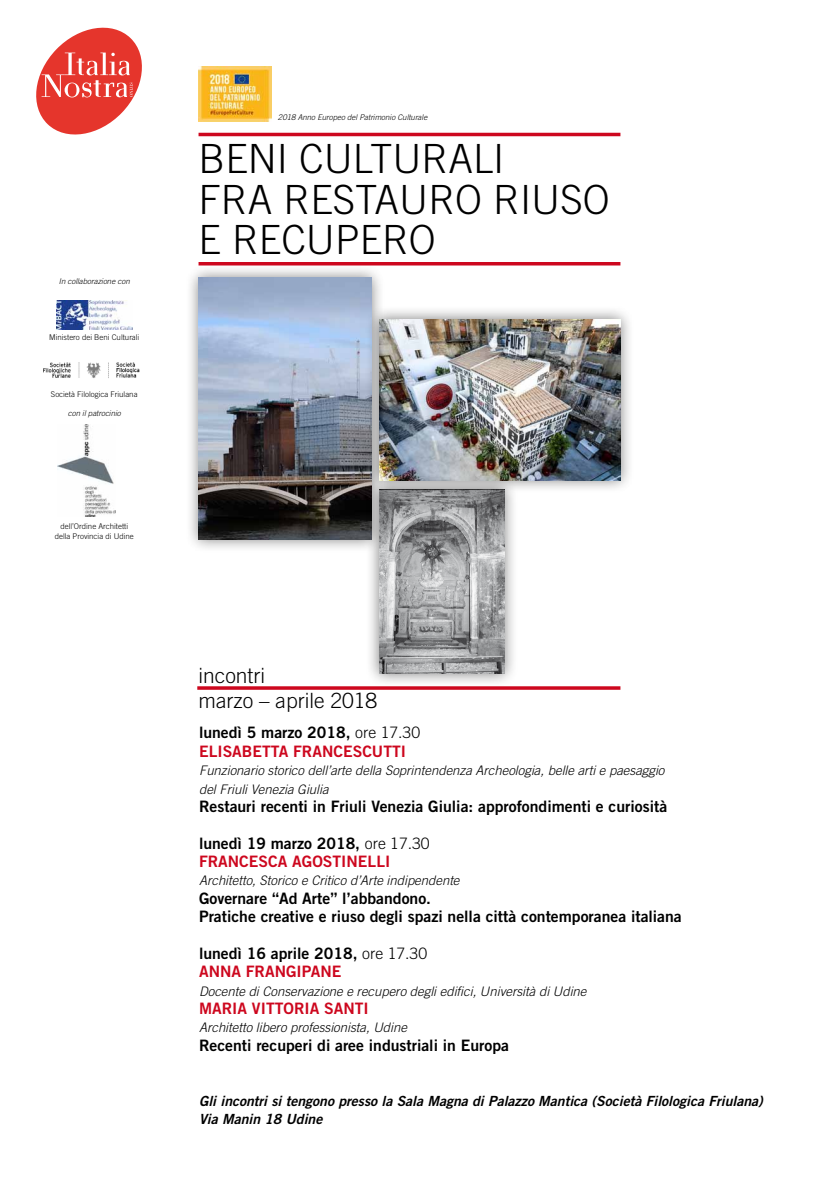
<style>
.page{position:relative;width:819px;height:1191px;background:#fff}
.page>*{position:absolute;margin:0;border:0;box-sizing:border-box;transform-origin:0 0}
.t1{font:300 40.25px/40.2px "Trade Gothic LT Std";color:#000}
.t2{font:300 21px/25.2px "Trade Gothic LT Std";color:#000}
.t3{font:15.75px/18.4px "Trade Gothic LT Std Bd 2";color:#000}
.t4{font:15.75px/18.4px "Trade Gothic LT Std Bd 2";color:#cd071e}
.t5{font:14px/18.4px "Trade Gothic LT Std Bd 2 Obl";color:#000}
.t6{font:italic 300 13.12px/18.4px "Trade Gothic LT Std";color:#000}
.t7{font:300 7.88px/9.5px "Trade Gothic LT Std";color:#000;text-align:center}
.t8{font:italic 300 7.88px "Trade Gothic LT Std";color:#000}
.s1{color:#000}
.s2{font-family:"Trade Gothic LT Std";font-weight:300;color:#000}
.s3{font-family:"Trade Gothic LT Std";font-weight:300}
.s4{color:#cd071e}
</style>
<div class="page">
<hr style="left:198px;top:133px;width:422px;height:3px;background:#cd071e">
<hr style="left:198px;top:262px;width:422px;height:3px;background:#cd071e">
<svg style="left:197px;top:686px;width:423px;height:4px;background:#d22136"></svg>
<img style="left:198px;top:66px;width:73px;height:56px">
<svg style="left:36px;top:27px;width:106px;height:108px"></svg>
<div style="left:184px;top:264px;width:201px;height:289px;background:#000;opacity:.5"></div>
<img style="left:198px;top:278px;width:173px;height:261px">
<div style="left:365px;top:305px;width:269px;height:189px;background:#000;opacity:.5"></div>
<img style="left:379px;top:319px;width:241px;height:161px">
<div style="left:365px;top:475px;width:153px;height:212px;background:#000;opacity:.5"></div>
<img style="left:379px;top:489px;width:125px;height:184px">
<img style="left:56px;top:301px;width:76px;height:28px">
<img style="left:43px;top:362px;width:97px;height:16px">
<img style="left:58px;top:424px;width:57px;height:92px">
<p class="t8" style="left:59px;top:276px;width:72px">In collaborazione con</p>
<p class="t7" style="left:49px;top:333px;width:92px">Ministero dei Beni Culturali</p>
<p class="t7" style="left:51px;top:389px;width:88px">Società Filologica Friulana</p>
<p class="t8" style="left:68px;top:408px;width:54px">con il patrocinio</p>
<p class="t7" style="left:55px;top:522px;width:81px">dell’Ordine Architetti della Provincia di Udine</p>
<p class="t8" style="left:278px;top:112px;width:151px">2018 Anno Europeo del Patrimonio Culturale</p>
<h1 class="t1" style="left:198px;top:138px;width:412px">BENI CULTURALI<br>FRA RESTAURO RIUSO<br>E RECUPERO</h1>
<h2 class="t2" style="left:198px;top:662px;width:180px">incontri<br>marzo – aprile 2018</h2>
<p class="t4" style="left:199px;top:723px;width:222px"><span class="s1">lunedì 5 marzo 2018,</span> <span class="s2">ore 17.30<br></span>ELISABETTA FRANCESCUTTI</p>
<p class="t6" style="left:199px;top:761px;width:467px">Funzionario storico dell’arte della Soprintendenza Archeologia, belle arti e paesaggio del Friuli Venezia Giulia</p>
<p class="t3" style="left:199px;top:797px;width:469px">Restauri recenti in Friuli Venezia Giulia: approfondimenti e curiosità</p>
<p class="t4" style="left:199px;top:833px;width:232px"><span class="s1">lunedì 19 marzo 2018,</span> <span class="s2">ore 17.30<br></span>FRANCESCA AGOSTINELLI</p>
<p class="t6" style="left:199px;top:872px;width:262px">Architetto, Storico e Critico d’Arte indipendente</p>
<p class="t3" style="left:199px;top:888px;width:484px">Governare “Ad Arte” l’abbandono.<br>Pratiche creative e riuso degli spazi nella città contemporanea italiana</p>
<p class="t3" style="left:199px;top:944px;width:229px">lunedì 16 aprile 2018, <span class="s3">ore 17.30<br></span><span class="s4">ANNA FRANGIPANE</span></p>
<p class="t6" style="left:199px;top:982px;width:389px">Docente di Conservazione e recupero degli edifici, Università di Udine</p>
<p class="t4" style="left:199px;top:999px;width:171px">MARIA VITTORIA SANTI</p>
<p class="t6" style="left:199px;top:1019px;width:209px">Architetto libero professionista, Udine</p>
<p class="t3" style="left:199px;top:1035px;width:311px">Recenti recuperi di aree industriali in Europa</p>
<p class="t5" style="left:199px;top:1092px;width:565px">Gli incontri si tengono presso la Sala Magna di Palazzo Mantica (Società Filologica Friulana)<br>Via Manin 18 Udine</p>
</div>
